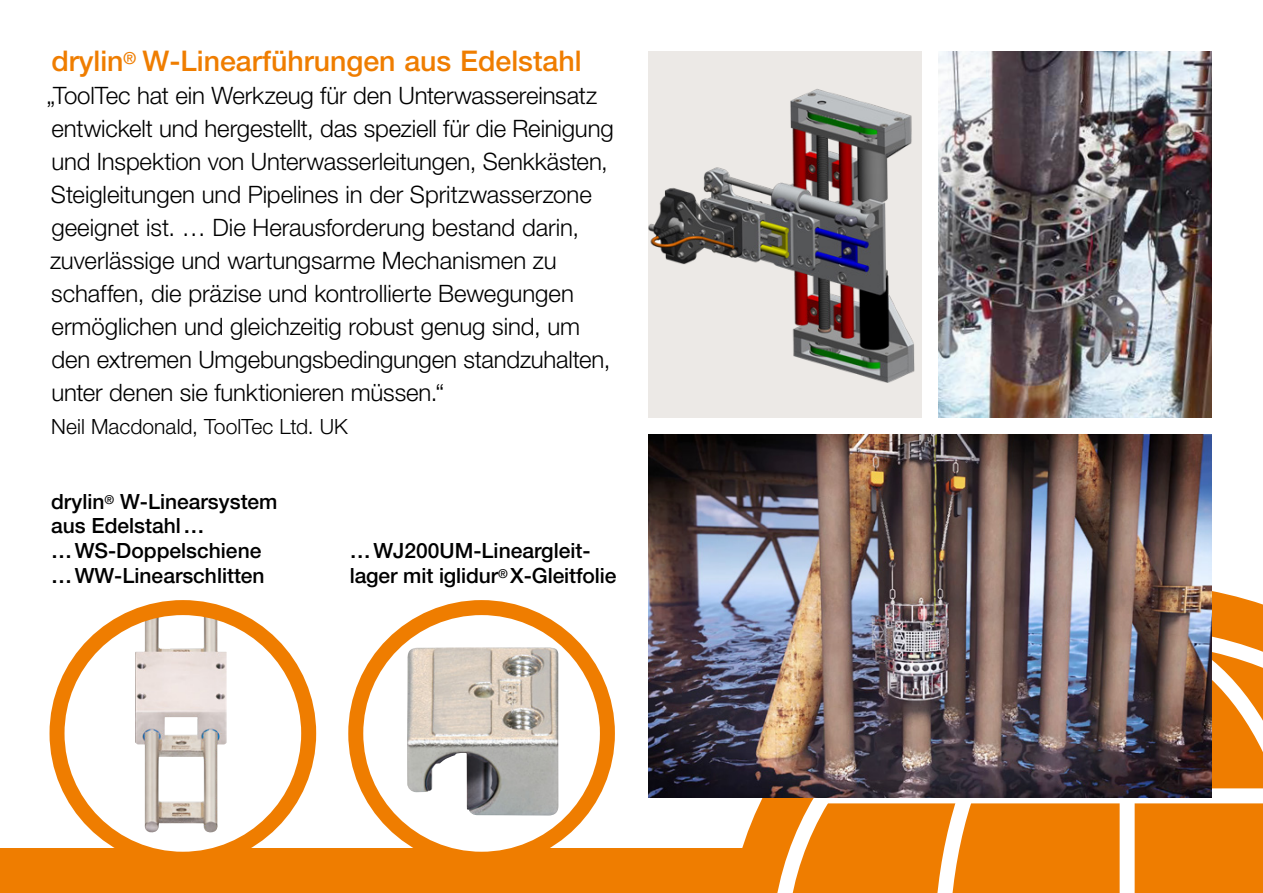
<style>
.page{position:relative;width:1263px;height:893px;background:#fff}
.page>*{position:absolute;margin:0;border:0;box-sizing:border-box;transform-origin:0 0}
.t1{font:500 28.5px "Helvetica Neue LTW1 G";color:#ef7d00}
.t2{font:300 24px/33px "Helvetica Neue LTW1 G";letter-spacing:-.005em;color:#000}
.t3{font:500 21px/24.8px "Helvetica Neue LTW1 G";color:#000}
.t4{font:300 21px "Helvetica Neue LTW1 G";letter-spacing:.005em;color:#000}
</style>
<div class="page">
<div style="left:0;top:848px;width:1263px;height:45px;background:#ef7d00"></div>
<svg style="left:727px;top:591px;width:536px;height:257px"></svg>
<svg style="left:772px;top:797px;width:162px;height:96px"></svg>
<svg style="left:934px;top:627px;width:329px;height:266px"></svg>
<div style="left:1120px;top:634px;width:15px;height:259px;background:#fff"></div>
<div style="left:823px;top:788px;width:440px;height:15px;background:#fff"></div>
<div style="left:648px;top:51px;width:274px;height:367px;background:#ece9e6"></div>
<img style="left:648px;top:89px;width:267px;height:294px">
<img style="left:939px;top:51px;width:273px;height:367px">
<img style="left:648px;top:434px;width:564px;height:363px">
<div style="left:57px;top:608px;width:252px;height:251px;background:#fff;border-radius:50%"></div>
<img style="left:135px;top:608px;width:92px;height:225px">
<div style="left:50px;top:600px;width:266px;height:267px;border:15px solid #ef7d00;border-radius:50%"></div>
<svg style="left:356px;top:608px;width:251px;height:251px"></svg>
<img style="left:407px;top:647px;width:151px;height:169px">
<div style="left:348px;top:600px;width:267px;height:267px;border:15px solid #ef7d00;border-radius:50%"></div>
<p class="t1" style="left:52px;top:44px;width:531px">drylin<sup>®</sup> W-Linearführungen aus Edelstahl</p>
<p class="t2" style="left:47px;top:79px;width:569px">„ToolTec hat ein Werkzeug für den Unterwassereinsatz entwickelt und hergestellt, das speziell für die Reinigung und Inspektion von Unterwasserleitungen, Senkkästen, Steigleitungen und Pipelines in der Spritzwasserzone geeignet ist. … Die Herausforderung bestand darin, zuverlässige und wartungsarme Mechanismen zu schaffen, die präzise und kontrollierte Bewegungen ermöglichen und gleichzeitig robust genug sind, um den extremen Umgebungsbedingungen standzuhalten, unter denen sie funktionieren müssen.“</p>
<p class="t4" style="left:51px;top:414px;width:298px">Neil Macdonald, ToolTec Ltd. UK</p>
<p class="t3" style="left:51px;top:489px;width:228px">drylin<sup>®</sup> W-Linearsystem aus Edelstahl… …WS-Doppelschiene …WW-Linearschlitten</p>
<p class="t3" style="left:350px;top:538px;width:268px">…WJ200UM-Lineargleit&shy;lager mit iglidur<sup>®</sup> X-Gleitfolie</p>
</div>
